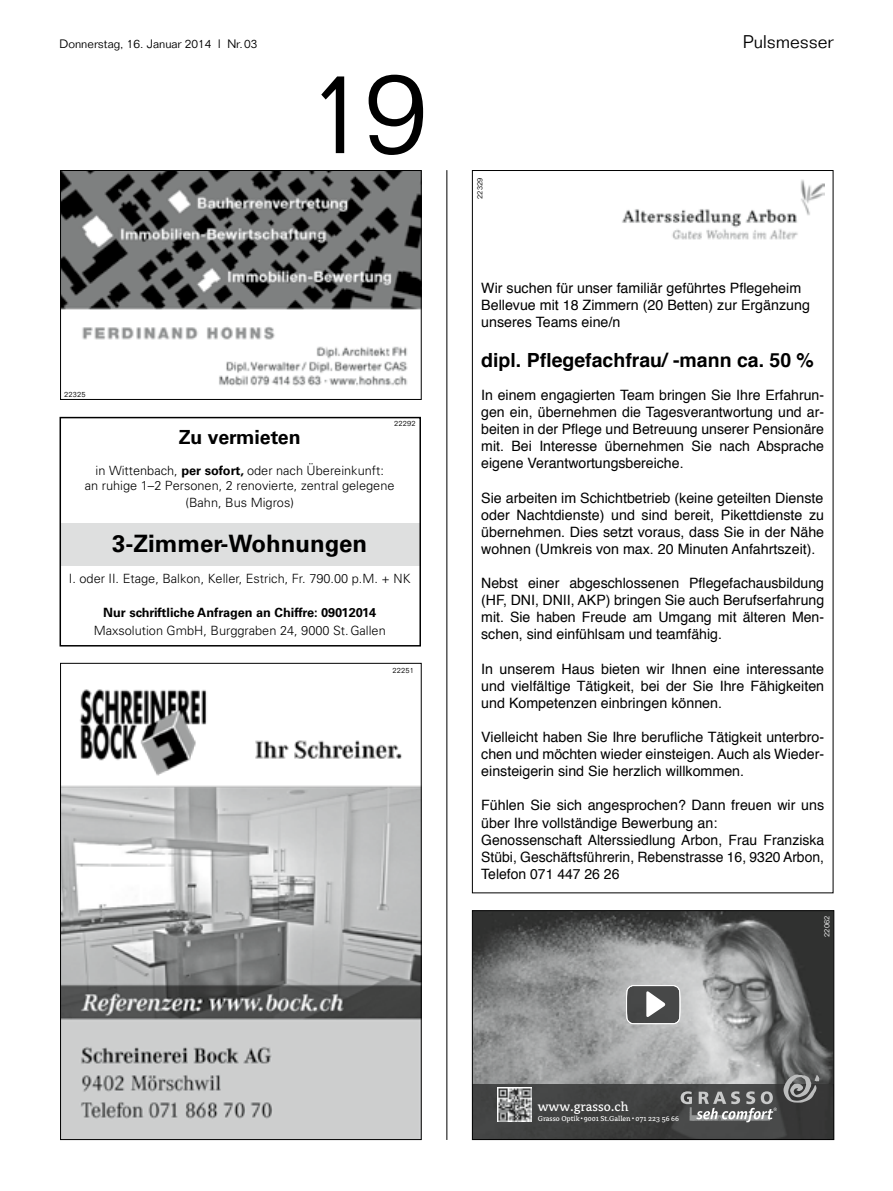
<style>
.page{position:relative;width:893px;height:1191px;background:#fff}
.page>*{position:absolute;margin:0;border:0;box-sizing:border-box;transform-origin:0 0}
.t1{font:300 114px "Folio";color:#000}
.t2{font:700 24px "Univers CE";color:#000}
.t3{font:700 19.5px "Helvetica";color:#000}
.t4{font:700 19.5px "Univers CE";color:#000}
.t5{font:300 18px "Folio";color:#000}
.t6{font:14.4px "Avance";color:#fff}
.t7{font:14.25px/17.1px "Helvetica";color:#000;text-align:justify}
.t8{font:300 12.75px/15.8px "Univers";color:#000;text-align:center}
.t9{font:700 12.75px "Univers CE";color:#000}
.t10{font:300 12px "Folio";color:#000}
.t11{font:7.95px "Avance";color:#fff}
.t12{font:300 7.5px "Folio";letter-spacing:.02em;color:#000}
.t13{font:300 7.5px "Folio";letter-spacing:.02em;color:#fff}
.s1{font-family:"Univers CE";font-weight:700}
.s2{font-size:5.55px}
</style>
<div class="page">
<hr style="left:446px;top:170px;width:1px;height:970px;background:#000">
<div style="left:60px;top:523px;width:361px;height:43px;background:#dedfdf"></div>
<div style="left:60px;top:417px;width:361px;height:229px;border:2px solid #000"></div>
<img style="left:622px;top:179px;width:202px;height:61px">
<img style="left:62px;top:689px;width:358px;height:449px">
<img style="left:474px;top:912px;width:358px;height:226px">
<svg style="left:626px;top:985px;width:54px;height:39px"></svg>
<svg style="left:681px;top:1091px;width:96px;height:31px"></svg>
<svg style="left:783px;top:1074px;width:36px;height:28px"></svg>
<img style="left:497px;top:1087px;width:34px;height:34px">
<div style="left:472px;top:910px;width:362px;height:230px;border:1px solid #000"></div>
<img style="left:62px;top:172px;width:358px;height:214px">
<div style="left:60px;top:170px;width:362px;height:230px;border:1px solid #000"></div>
<p class="t10" style="left:60px;top:36px;width:200px">Donnerstag, 16. Januar 2014 l Nr.03</p>
<h1 class="t1" style="left:306px;top:45px;width:123px">19</h1>
<p class="t12" style="left:64px;top:390px;width:23px">22325</p>
<p class="t12" style="left:394px;top:419px;width:23px">22292</p>
<h3 class="t4" style="left:179px;top:425px;width:123px">Zu vermieten</h3>
<p class="t8" style="left:85px;top:462px;width:311px">in Wittenbach, <span class="s1">per sofort,</span> oder nach Übereinkunft:<br>an ruhige 1–2 Personen, 2 renovierte, zentral gelegene (Bahn, Bus Migros)</p>
<h2 class="t2" style="left:112px;top:529px;width:256px">3-Zimmer-Wohnungen</h2>
<p class="t8" style="left:69px;top:570px;width:343px">I. oder II. Etage, Balkon, Keller, Estrich, Fr. 790.00 p.M. + NK</p>
<p class="t9" style="left:103px;top:605px;width:275px">Nur schriftliche Anfragen an Chiffre: 09012014</p>
<p class="t8" style="left:94px;top:623px;width:294px">Maxsolution GmbH, Burggraben 24, 9000 St.Gallen</p>
<p class="t12" style="left:392px;top:665px;width:23px">22251</p>
<p class="t12" style="left:475px;top:199px;width:23px;rotate:-90deg">22329</p>
<p class="t5" style="left:743px;top:31px;width:92px">Pulsmesser</p>
<p class="t7" style="left:481px;top:280px;width:330px;text-align:left">Wir suchen für unser familiär geführtes Pflegeheim<br>Bellevue mit 18 Zimmern (20 Betten) zur Ergänzung unseres Teams eine/n</p>
<h3 class="t3" style="left:481px;top:344px;width:334px">dipl. Pflegefachfrau/ -mann ca. 50 %</h3>
<p class="t7" style="left:481px;top:387px;width:344px">In einem engagierten Team bringen Sie Ihre Erfahrun&shy;gen ein, übernehmen die Tagesverantwortung und ar&shy;beiten in der Pflege und Betreuung unserer Pensionäre mit. Bei Interesse übernehmen Sie nach Absprache eigene Verantwortungsbereiche.</p>
<p class="t7" style="left:481px;top:489px;width:344px">Sie arbeiten im Schichtbetrieb (keine geteilten Dienste oder Nachtdienste) und sind bereit, Pikettdienste zu übernehmen. Dies setzt voraus, dass Sie in der Nähe wohnen (Umkreis von max. 20 Minuten Anfahrtszeit).</p>
<p class="t7" style="left:481px;top:575px;width:344px">Nebst einer abgeschlossenen Pflegefachausbildung (HF, DNI, DNII, AKP) bringen Sie auch Berufserfahrung mit. Sie haben Freude am Umgang mit älteren Men&shy;schen, sind einfühlsam und teamfähig.</p>
<p class="t7" style="left:481px;top:660px;width:344px">In unserem Haus bieten wir Ihnen eine interessante und vielfältige Tätigkeit, bei der Sie Ihre Fähigkeiten und Kompetenzen einbringen können.</p>
<p class="t7" style="left:481px;top:729px;width:344px">Vielleicht haben Sie Ihre berufliche Tätigkeit unterbro&shy;chen und möchten wieder einsteigen. Auch als Wieder&shy;einsteigerin sind Sie herzlich willkommen.</p>
<p class="t7" style="left:481px;top:797px;width:344px;text-align:left">Fühlen Sie sich angesprochen? Dann freuen wir uns über Ihre vollständige Bewerbung an:<br>Genossenschaft Alterssiedlung Arbon, Frau Franziska Stübi, Geschäftsführerin, Rebenstrasse 16, 9320 Arbon, Telefon 071 447 26 26</p>
<p class="t13" style="left:822px;top:937px;width:23px;rotate:-90deg">22062</p>
<p class="t6" style="left:538px;top:1099px;width:92px">www.grasso.ch</p>
<p class="t11" style="left:538px;top:1114px;width:143px">Grasso Optik <span class="s2">•</span> 9001 St.Gallen <span class="s2">•</span> 071 223 56 66</p>
</div>
